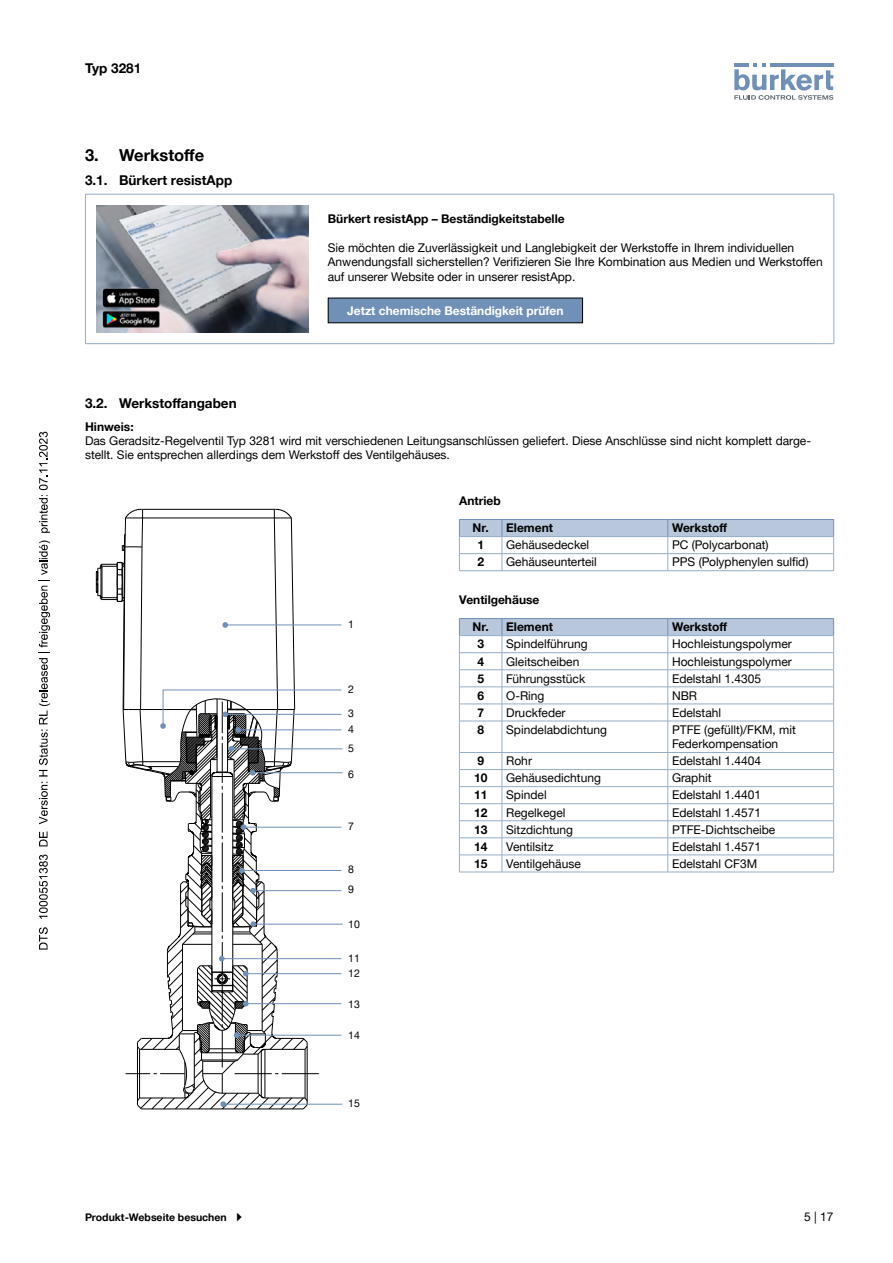
<style>
.page{position:relative;width:893px;height:1263px;background:#fff}
.page>*{position:absolute;margin:0;border:0;box-sizing:border-box;transform-origin:0 0}
.t1{font:700 16.5px "Helvetica Neue LTW1 G";color:#000}
.t2{font:700 13.5px "Helvetica Neue LTW1 G";color:#000}
.t3{font:12px/14.4px "Helvetica Neue LTW1 G";color:#000}
.t4{font:700 12px "Helvetica Neue LTW1 G";color:#000}
.t5{font:700 12px "Helvetica Neue LTW1 G";color:#fff}
.t6{font:700 10.5px "Helvetica Neue LTW1 G";color:#000}
.t7{font:10.5px/16px "Helvetica Neue LTW1 G";color:#000}
</style>
<div class="page">
<svg style="left:734px;top:63px;width:99px;height:37px"></svg>
<hr style="left:85px;top:194px;width:234px;height:1px;background:#94acc9">
<hr style="left:85px;top:195px;width:1px;height:148px;background:#94acc9">
<hr style="left:319px;top:194px;width:515px;height:1px;background:#94acc9">
<hr style="left:833px;top:195px;width:1px;height:148px;background:#94acc9">
<hr style="left:85px;top:343px;width:234px;height:1px;background:#94acc9">
<hr style="left:319px;top:343px;width:515px;height:1px;background:#94acc9">
<img style="left:96px;top:205px;width:213px;height:128px">
<div style="left:328px;top:298px;width:255px;height:25px;background:#7090b7"></div>
<div style="left:328px;top:298px;width:255px;height:25px;border:1px solid #000"></div>
<hr style="left:231px;top:748px;width:112px;height:1px;background:#6f90b7">
<hr style="left:252px;top:772px;width:91px;height:1px;background:#6f90b7">
<hr style="left:253px;top:924px;width:90px;height:1px;background:#6f90b7">
<hr style="left:223px;top:1104px;width:120px;height:1px;background:#6f90b7">
<svg style="left:96px;top:509px;width:246px;height:601px"></svg>
<hr style="left:502px;top:570px;width:166px;height:1px;background:#94acc9">
<hr style="left:668px;top:570px;width:166px;height:1px;background:#94acc9">
<hr style="left:459px;top:570px;width:43px;height:1px;background:#94acc9">
<svg style="left:459px;top:519px;width:375px;height:51px"></svg>
<hr style="left:502px;top:721px;width:1px;height:31px;background:#94acc9">
<svg style="left:502px;top:753px;width:1px;height:119px"></svg>
<hr style="left:459px;top:752px;width:43px;height:1px;background:#94acc9">
<hr style="left:459px;top:820px;width:43px;height:1px;background:#94acc9">
<hr style="left:459px;top:837px;width:43px;height:1px;background:#94acc9">
<hr style="left:459px;top:855px;width:43px;height:1px;background:#94acc9">
<hr style="left:459px;top:872px;width:43px;height:1px;background:#94acc9">
<hr style="left:459px;top:721px;width:43px;height:1px;background:#94acc9">
<hr style="left:459px;top:721px;width:1px;height:31px;background:#94acc9">
<hr style="left:459px;top:769px;width:43px;height:1px;background:#94acc9">
<hr style="left:459px;top:786px;width:43px;height:1px;background:#94acc9">
<hr style="left:459px;top:803px;width:43px;height:1px;background:#94acc9">
<svg style="left:459px;top:753px;width:1px;height:119px"></svg>
<hr style="left:502px;top:855px;width:166px;height:1px;background:#94acc9">
<hr style="left:668px;top:855px;width:166px;height:1px;background:#94acc9">
<hr style="left:502px;top:872px;width:166px;height:1px;background:#94acc9">
<hr style="left:668px;top:872px;width:166px;height:1px;background:#94acc9">
<hr style="left:502px;top:721px;width:166px;height:1px;background:#94acc9">
<hr style="left:668px;top:721px;width:166px;height:1px;background:#94acc9">
<hr style="left:667px;top:721px;width:1px;height:31px;background:#94acc9">
<hr style="left:502px;top:752px;width:166px;height:1px;background:#94acc9">
<hr style="left:668px;top:752px;width:166px;height:1px;background:#94acc9">
<hr style="left:502px;top:769px;width:166px;height:1px;background:#94acc9">
<hr style="left:668px;top:769px;width:166px;height:1px;background:#94acc9">
<hr style="left:502px;top:786px;width:166px;height:1px;background:#94acc9">
<hr style="left:668px;top:786px;width:166px;height:1px;background:#94acc9">
<hr style="left:502px;top:803px;width:166px;height:1px;background:#94acc9">
<hr style="left:668px;top:803px;width:166px;height:1px;background:#94acc9">
<hr style="left:502px;top:820px;width:166px;height:1px;background:#94acc9">
<hr style="left:668px;top:820px;width:166px;height:1px;background:#94acc9">
<svg style="left:667px;top:753px;width:1px;height:119px"></svg>
<hr style="left:502px;top:837px;width:166px;height:1px;background:#94acc9">
<hr style="left:668px;top:837px;width:166px;height:1px;background:#94acc9">
<svg style="left:459px;top:618px;width:375px;height:103px"></svg>
<hr style="left:833px;top:721px;width:1px;height:31px;background:#94acc9">
<svg style="left:833px;top:753px;width:1px;height:119px"></svg>
<svg style="left:39px;top:927px;width:9px;height:22px"></svg>
<svg style="left:39px;top:854px;width:9px;height:65px"></svg>
<svg style="left:39px;top:831px;width:9px;height:15px"></svg>
<svg style="left:39px;top:782px;width:9px;height:42px"></svg>
<svg style="left:39px;top:540px;width:11px;height:236px"></svg>
<svg style="left:39px;top:432px;width:11px;height:101px"></svg>
<p class="t2" style="left:85px;top:60px;width:58px">Typ 3281</p>
<h1 class="t1" style="left:85px;top:145px;width:121px">3. Werkstoffe</h1>
<p class="t2" style="left:85px;top:172px;width:149px">3.1. Bürkert resistApp</p>
<p class="t4" style="left:328px;top:212px;width:238px">Bürkert resistApp – Beständigkeitstabelle</p>
<p class="t3" style="left:328px;top:240px;width:496px">Sie möchten die Zuverlässigkeit und Langlebigkeit der Werkstoffe in Ihrem individuellen<br>Anwendungsfall sicherstellen? Verifizieren Sie Ihre Kombination aus Medien und Werkstoffen auf unserer Website oder in unserer resistApp.</p>
<p class="t5" style="left:347px;top:303px;width:218px">Jetzt chemische Beständigkeit prüfen</p>
<p class="t2" style="left:85px;top:395px;width:153px">3.2. Werkstoffangaben</p>
<p class="t4" style="left:85px;top:419px;width:50px">Hinweis:</p>
<p class="t3" style="left:85px;top:433px;width:727px">Das Geradsitz-Regelventil Typ 3281 wird mit verschiedenen Leitungsanschlüssen geliefert. Diese Anschlüsse sind nicht komplett darge&shy;stellt. Sie entsprechen allerdings dem Werkstoff des Ventilgehäuses.</p>
<p class="t7" style="left:348px;top:616px;width:7px">1</p>
<p class="t7" style="left:348px;top:681px;width:7px">2</p>
<p class="t7" style="left:348px;top:705px;width:7px">3<br>4</p>
<p class="t7" style="left:348px;top:740px;width:7px">5</p>
<p class="t7" style="left:348px;top:766px;width:7px">6</p>
<p class="t7" style="left:348px;top:818px;width:7px">7</p>
<p class="t7" style="left:348px;top:859px;width:7px;line-height:20.4px">8<br>9</p>
<p class="t7" style="left:348px;top:916px;width:13px">10</p>
<p class="t7" style="left:348px;top:950px;width:13px;line-height:15.1px">11<br>12</p>
<p class="t7" style="left:348px;top:996px;width:13px">13</p>
<p class="t7" style="left:348px;top:1027px;width:13px">14</p>
<p class="t7" style="left:348px;top:1095px;width:13px">15</p>
<p class="t4" style="left:459px;top:493px;width:43px">Antrieb</p>
<p class="t4" style="left:473px;top:521px;width:82px">Nr. Element</p>
<p class="t4" style="left:672px;top:521px;width:57px">Werkstoff</p>
<p class="t4" style="left:477px;top:538px;width:8px">1</p>
<p class="t3" style="left:506px;top:538px;width:85px">Gehäusedeckel</p>
<p class="t3" style="left:672px;top:538px;width:98px">PC (Polycarbonat)</p>
<p class="t4" style="left:477px;top:555px;width:8px">2</p>
<p class="t3" style="left:506px;top:555px;width:92px">Gehäuseunterteil</p>
<p class="t3" style="left:672px;top:555px;width:138px">PPS (Polyphenylen sulfid)</p>
<p class="t4" style="left:459px;top:592px;width:82px">Ventilgehäuse</p>
<p class="t4" style="left:473px;top:620px;width:82px">Nr. Element</p>
<p class="t4" style="left:672px;top:620px;width:57px">Werkstoff</p>
<p class="t4" style="left:477px;top:637px;width:8px">3</p>
<p class="t3" style="left:506px;top:637px;width:83px">Spindelführung</p>
<p class="t3" style="left:672px;top:637px;width:121px">Hochleistungs polymer</p>
<p class="t4" style="left:477px;top:654px;width:8px">4</p>
<p class="t3" style="left:506px;top:654px;width:75px">Gleitscheiben</p>
<p class="t3" style="left:672px;top:654px;width:121px">Hochleistungs polymer</p>
<p class="t4" style="left:477px;top:671px;width:8px">5</p>
<p class="t3" style="left:506px;top:671px;width:81px">Führungsstück</p>
<p class="t3" style="left:672px;top:671px;width:91px">Edelstahl 1.4305</p>
<p class="t4" style="left:477px;top:688px;width:8px">6</p>
<p class="t3" style="left:506px;top:688px;width:40px">O-Ring</p>
<p class="t3" style="left:672px;top:688px;width:27px">NBR</p>
<p class="t4" style="left:477px;top:705px;width:8px">7</p>
<p class="t3" style="left:506px;top:705px;width:61px">Druckfeder</p>
<p class="t3" style="left:672px;top:705px;width:51px">Edelstahl</p>
<p class="t4" style="left:477px;top:722px;width:8px">8</p>
<p class="t3" style="left:506px;top:722px;width:102px">Spindelabdichtung</p>
<p class="t3" style="left:672px;top:722px;width:125px">PTFE (gefüllt)/FKM, mit<br>Federkompensation</p>
<p class="t4" style="left:477px;top:754px;width:8px">9</p>
<p class="t3" style="left:506px;top:754px;width:27px">Rohr</p>
<p class="t3" style="left:672px;top:754px;width:91px">Edelstahl 1.4404</p>
<p class="t4" style="left:474px;top:771px;width:15px">10</p>
<p class="t3" style="left:506px;top:771px;width:96px">Gehäusedichtung</p>
<p class="t3" style="left:672px;top:771px;width:41px">Graphit</p>
<p class="t4" style="left:474px;top:788px;width:15px">11</p>
<p class="t3" style="left:506px;top:788px;width:42px">Spindel</p>
<p class="t3" style="left:672px;top:788px;width:91px">Edelstahl 1.4401</p>
<p class="t4" style="left:474px;top:805px;width:15px">12</p>
<p class="t3" style="left:506px;top:805px;width:61px">Regelkegel</p>
<p class="t3" style="left:672px;top:805px;width:91px">Edelstahl 1.4571</p>
<p class="t4" style="left:474px;top:822px;width:15px">13</p>
<p class="t3" style="left:506px;top:822px;width:68px">Sitzdichtung</p>
<p class="t3" style="left:672px;top:822px;width:105px">PTFE-Dichtscheibe</p>
<p class="t4" style="left:474px;top:839px;width:15px">14</p>
<p class="t3" style="left:506px;top:839px;width:49px">Ventilsitz</p>
<p class="t3" style="left:672px;top:839px;width:91px">Edelstahl 1.4571</p>
<p class="t4" style="left:474px;top:856px;width:15px">15</p>
<p class="t3" style="left:506px;top:856px;width:76px">Ventilgehäuse</p>
<p class="t3" style="left:672px;top:856px;width:87px">Edelstahl CF3M</p>
<p class="t6" style="left:85px;top:1211px;width:143px">Produkt-Webseite besuchen</p>
<p class="t3" style="left:804px;top:1209px;width:31px">5 | 17</p>
</div>
